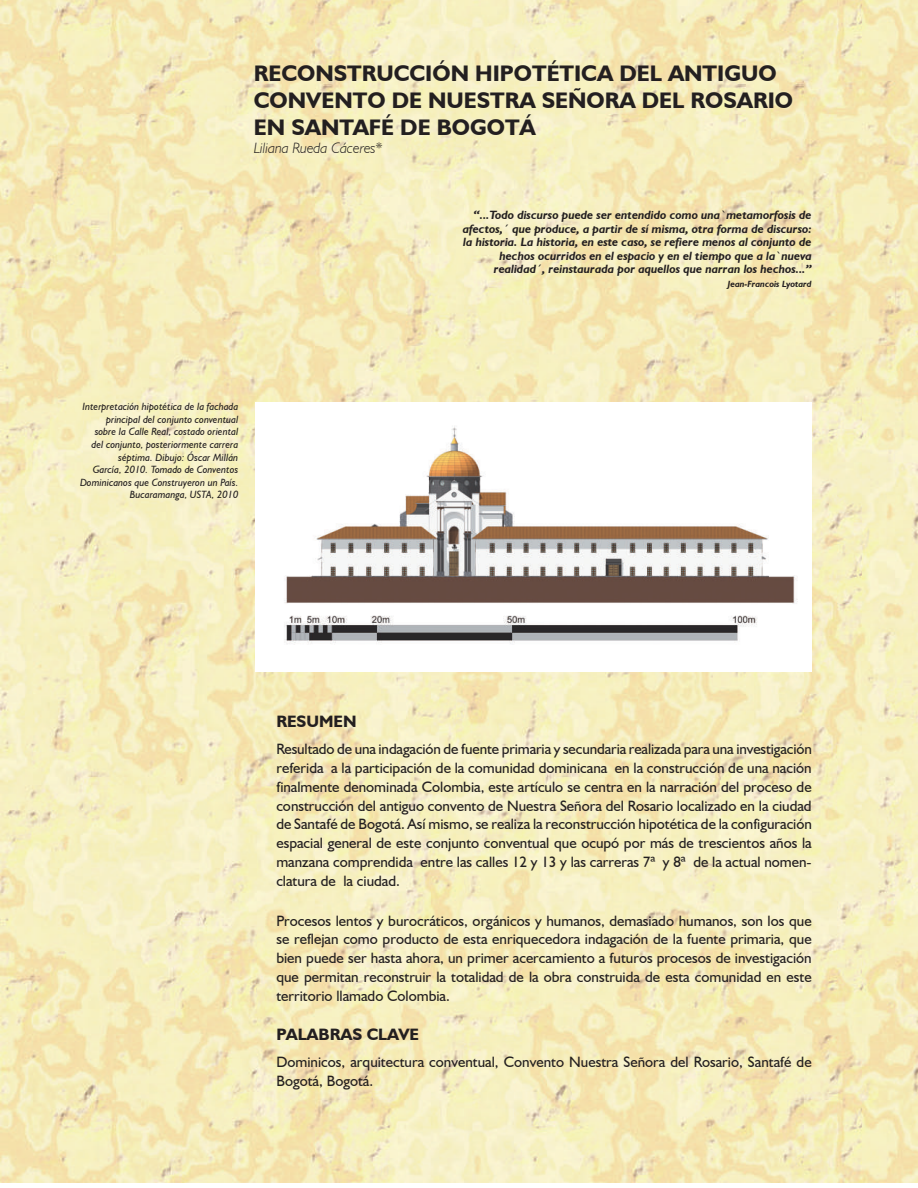
<style>
.page{position:relative;width:918px;height:1188px;background:#fff}
.page>*{position:absolute;margin:0;border:0;box-sizing:border-box;transform-origin:0 0}
.t1{font:700 22.5px/27px "Humanist 521 BT";color:#231f20}
.t2{font:700 16.5px "Humanist 521 BT";color:#231f20}
.t3{font:15px/18.8px "Humanist 521 BT";color:#231f20;text-align:justify}
.t4{font:italic 300 15px "Humanist 521 BT";color:#231f20}
.t5{font:italic 700 12px/13.5px "Humanist 521 BT";color:#231f20;text-align:right}
.t6{font:italic 10.5px/12.6px "Humanist 521 BT";color:#231f20;text-align:right}
.t7{font:italic 700 9px "Humanist 521 BT";color:#231f20}
</style>
<div class="page">
<img style="left:0;top:0;width:918px;height:1182px">
<img style="left:255px;top:402px;width:557px;height:270px">
<h1 class="t1" style="left:254px;top:59px;width:541px">RECONSTRUCCIÓN HIPOTÉTICA DEL ANTIGUO<br>CONVENTO DE NUESTRA SEÑORA DEL ROSARIO<br>EN SANTAFÉ DE BOGOTÁ</h1>
<p class="t4" style="left:254px;top:139px;width:130px">Liliana Rueda Cáceres*</p>
<p class="t5" style="left:463px;top:208px;width:350px">“...Todo discurso puede ser entendido como una`metamorfosis de afectos,´ que produce, a partir de sí misma, otra forma de discurso: la historia. La historia, en este caso, se refiere menos al conjunto de hechos ocurridos en el espacio y en el tiempo que a la`nueva realidad´, reinstaurada por aquellos que narran los hechos...”</p>
<p class="t7" style="left:728px;top:278px;width:85px">Jean-Francois Lyotard</p>
<p class="t6" style="left:80px;top:400px;width:160px">Interpretación hipotética de la fachada principal del conjunto conventual<br>sobre la Calle Real, costado oriental<br>del conjunto, posteriormente carrera séptima. Dibujo: Óscar Millán<br>García, 2010. Tomado de Conventos Dominicanos que Construyeron un País.<br>Bucaramanga, USTA, 2010</p>
<p class="t2" style="left:276px;top:711px;width:82px">RESUMEN</p>
<p class="t3" style="left:276px;top:740px;width:537px">Resultado de una indagación de fuente primaria y secundaria realizada para una investigación referida a la participación de la comunidad dominicana en la construcción de una nación finalmente denominada Colombia, este artículo se centra en la narración del proceso de construcción del antiguo convento de Nuestra Señora del Rosario localizado en la ciudad de Santafé de Bogotá. Así mismo, se realiza la reconstrucción hipotética de la configuración espacial general de este conjunto conventual que ocupó por más de trescientos años la manzana comprendida entre las calles 12 y 13 y las carreras 7ª y 8ª de la actual nomen&shy;clatura de la ciudad.</p>
<p class="t3" style="left:276px;top:911px;width:537px">Procesos lentos y burocráticos, orgánicos y humanos, demasiado humanos, son los que se reflejan como producto de esta enriquecedora indagación de la fuente primaria, que bien puede ser hasta ahora, un primer acercamiento a futuros procesos de investigación que permitan reconstruir la totalidad de la obra construida de esta comunidad en este territorio llamado Colombia.</p>
<p class="t2" style="left:276px;top:1024px;width:144px">PALABRAS CLAVE</p>
<p class="t3" style="left:276px;top:1052px;width:537px">Dominicos, arquitectura conventual, Convento Nuestra Señora del Rosario, Santafé de<br>Bogotá, Bogotá.</p>
</div>
